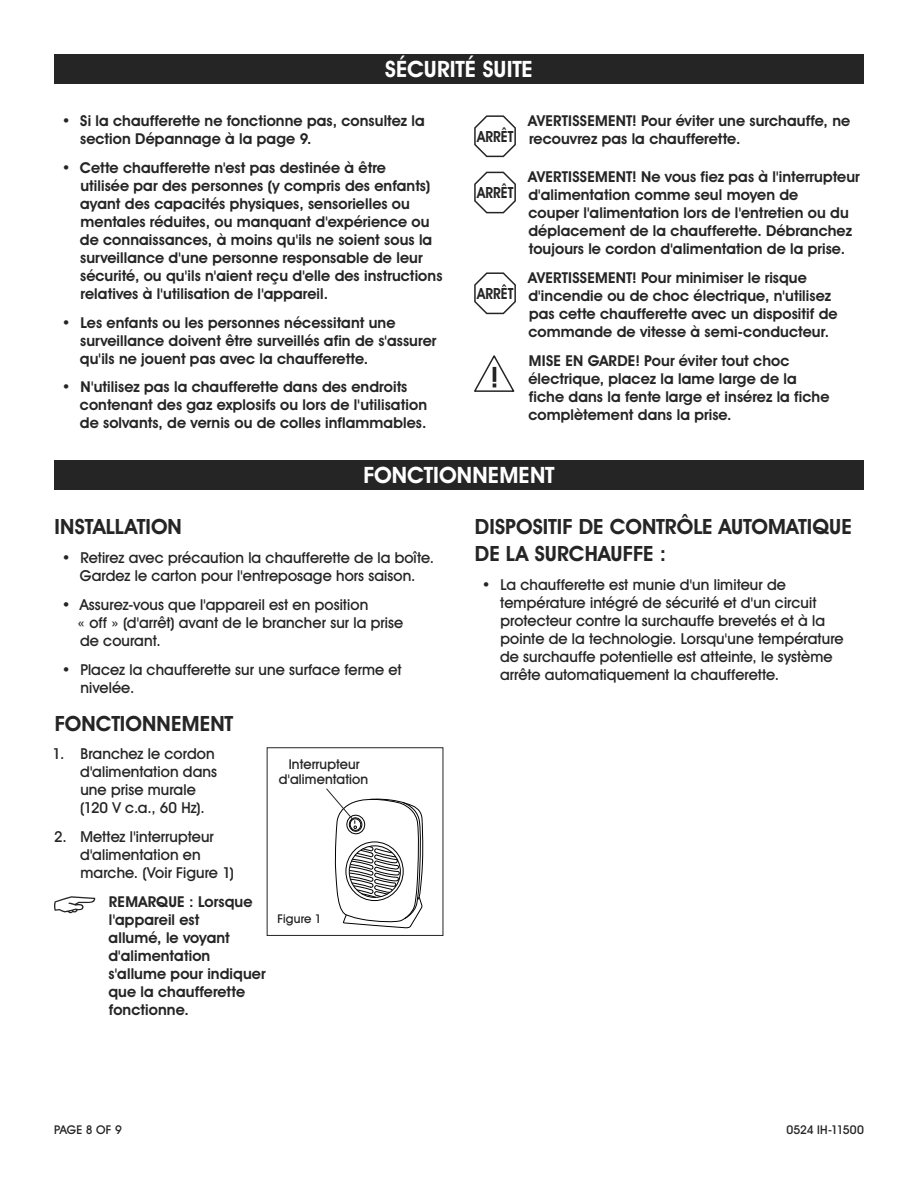
<style>
.page{position:relative;width:918px;height:1188px;background:#fff}
.page>*{position:absolute;margin:0;border:0;box-sizing:border-box;transform-origin:0 0}
.t1{font:700 22.5px "Uline Two Knine";letter-spacing:.005em;color:#fff}
.t2{font:700 21px/27px "Uline Two Knine";letter-spacing:.005em;color:#252525}
.t3{font:700 15.3px "Uline Two Knine";color:#252525;scale:.89 1}
.t4{font:700 15px/18px "Uline Two Knine";letter-spacing:.005em;color:#252525}
.t5{font:15px/18px "Uline Two Knine";letter-spacing:.005em;color:#252525}
.t6{font:13.5px/15px "Uline Two Knine";letter-spacing:.01em;color:#252525;text-align:center}
.t7{font:12px "Uline Two Knine";letter-spacing:.01em;color:#252525}
</style>
<div class="page">
<div style="left:54px;top:54px;width:810px;height:30px;background:#252525"></div>
<div style="left:54px;top:460px;width:810px;height:30px;background:#252525"></div>
<svg style="left:474px;top:115px;width:42px;height:42px"></svg>
<svg style="left:474px;top:172px;width:42px;height:41px"></svg>
<svg style="left:474px;top:272px;width:42px;height:42px"></svg>
<svg style="left:474px;top:355px;width:40px;height:37px"></svg>
<svg style="left:54px;top:896px;width:41px;height:17px"></svg>
<div style="left:267px;top:747px;width:176px;height:189px;border:1px solid #252525"></div>
<svg style="left:326px;top:788px;width:97px;height:140px"></svg>
<h1 class="t1" style="left:385px;top:56px;width:149px">SÉCURITÉ SUITE</h1>
<p class="t4" style="left:80px;top:112px;width:346px;text-indent:-18px">• Si la chaufferette ne fonctionne pas, consultez la section Dépannage à la page 9.</p>
<p class="t4" style="left:80px;top:158px;width:364px;text-indent:-18px">• Cette chaufferette n'est pas destinée à être<br>utilisée par des personnes (y compris des enfants) ayant des capacités physiques, sensorielles ou mentales réduites, ou manquant d'expérience ou de connaissances, à moins qu'ils ne soient sous la surveillance d'une personne responsable de leur sécurité, ou qu'ils n'aient reçu d'elle des instructions relatives à l'utilisation de l'appareil.</p>
<p class="t4" style="left:80px;top:313px;width:358px;text-indent:-18px">• Les enfants ou les personnes nécessitant une surveillance doivent être surveillés afin de s'assurer qu'ils ne jouent pas avec la chaufferette.</p>
<p class="t4" style="left:80px;top:378px;width:349px;text-indent:-18px">• N'utilisez pas la chaufferette dans des endroits contenant des gaz explosifs ou lors de l'utilisation de solvants, de vernis ou de colles inflammables.</p>
<p class="t3" style="left:477px;top:127px;width:42px">ARRÊT</p>
<p class="t3" style="left:477px;top:183px;width:42px">ARRÊT</p>
<p class="t3" style="left:477px;top:284px;width:42px">ARRÊT</p>
<p class="t4" style="left:528px;top:112px;width:324px">AVERTISSEMENT! Pour éviter une surchauffe, ne recouvrez pas la chaufferette.</p>
<p class="t4" style="left:528px;top:168px;width:333px">AVERTISSEMENT! Ne vous fiez pas à l'interrupteur d'alimentation comme seul moyen de<br>couper l'alimentation lors de l'entretien ou du déplacement de la chaufferette. Débranchez toujours le cordon d'alimentation de la prise.</p>
<p class="t4" style="left:528px;top:269px;width:311px">AVERTISSEMENT! Pour minimiser le risque d'incendie ou de choc électrique, n'utilisez pas cette chaufferette avec un dispositif de commande de vitesse à semi-conducteur.</p>
<p class="t4" style="left:528px;top:352px;width:303px">MISE EN GARDE! Pour éviter tout choc électrique, placez la lame large de la fiche dans la fente large et insérez la fiche complètement dans la prise.</p>
<h1 class="t1" style="left:363px;top:462px;width:193px">FONCTIONNEMENT</h1>
<h2 class="t2" style="left:55px;top:513px;width:129px">INSTALLATION</h2>
<p class="t5" style="left:62px;top:549px;width:374px;text-align:center">• Retirez avec précaution la chaufferette de la boîte.<br>Gardez le carton pour l'entreposage hors saison.</p>
<p class="t5" style="left:78px;top:595px;width:327px;text-indent:-16px">• Assurez-vous que l'appareil est en position<br>« off » (d'arrêt) avant de le brancher sur la prise de courant.</p>
<p class="t5" style="left:81px;top:660px;width:323px;text-indent:-19px">• Placez la chaufferette sur une surface ferme et nivelée.</p>
<h2 class="t2" style="left:55px;top:709px;width:180px">FONCTIONNEMENT</h2>
<p class="t5" style="left:80px;top:745px;width:139px;text-indent:-27px">1. Branchez le cordon d'alimentation dans une prise murale (120 V c.a., 60 Hz).</p>
<p class="t5" style="left:80px;top:828px;width:155px;text-indent:-26px">2. Mettez l'interrupteur d'alimentation en marche. (Voir Figure 1)</p>
<p class="t4" style="left:108px;top:893px;width:159px">REMARQUE : Lorsque l'appareil est<br>allumé, le voyant d'alimentation s'allume pour indiquer que la chaufferette fonctionne.</p>
<p class="t6" style="left:279px;top:756px;width:91px">Interrupteur d'alimentation</p>
<p class="t7" style="left:278px;top:911px;width:46px">Figure 1</p>
<h2 class="t2" style="left:475px;top:513px;width:379px">DISPOSITIF DE CONTRÔLE AUTOMATIQUE<br>DE LA SURCHAUFFE :</h2>
<p class="t5" style="left:500px;top:576px;width:345px;text-indent:-18px">• La chaufferette est munie d'un limiteur de température intégré de sécurité et d'un circuit protecteur contre la surchauffe brevetés et à la pointe de la technologie. Lorsqu'une température de surchauffe potentielle est atteinte, le système arrête automatiquement la chaufferette.</p>
<p class="t7" style="left:54px;top:1122px;width:69px">PAGE 8 OF 9</p>
<p class="t7" style="left:786px;top:1122px;width:79px">0524 IH-11500</p>
</div>
